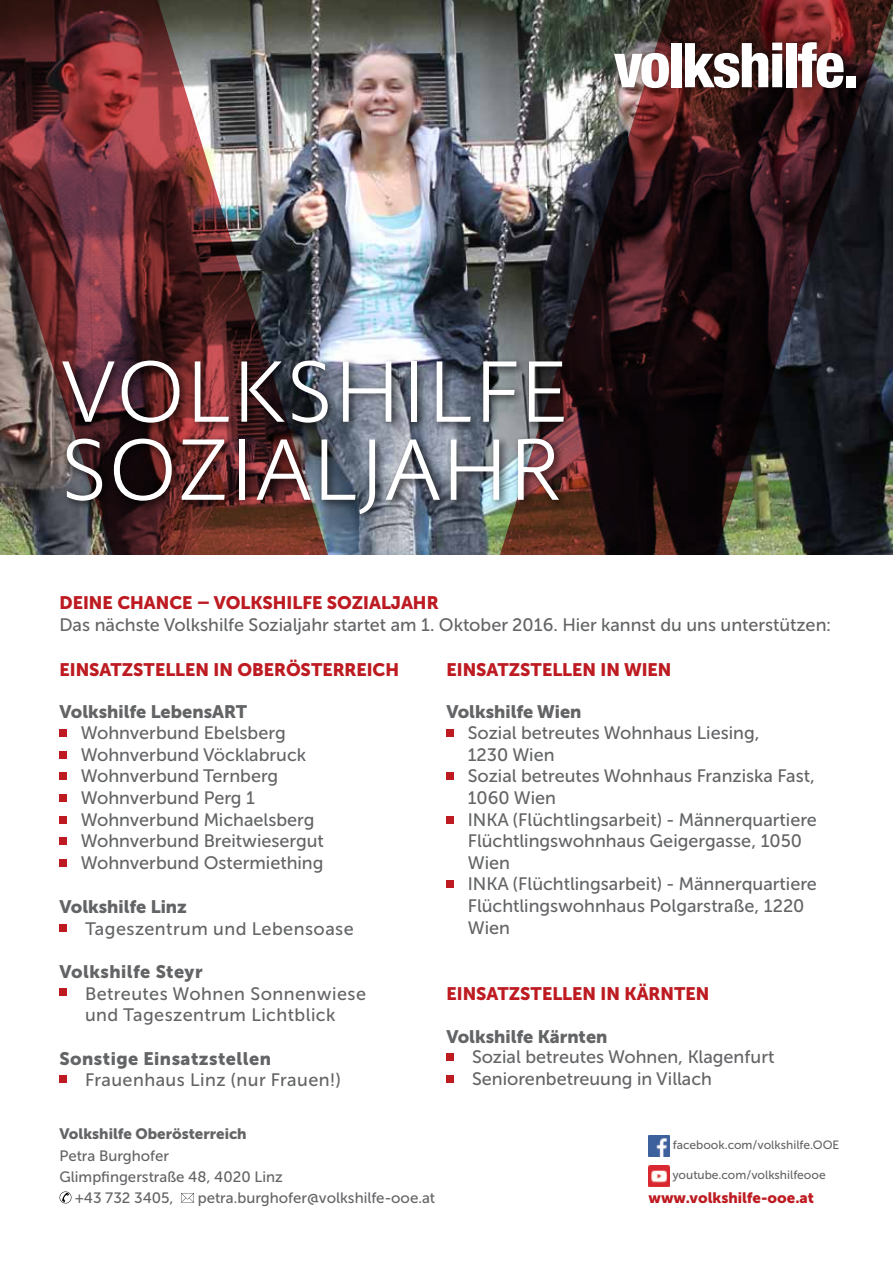
<style>
.page{position:relative;width:893px;height:1263px;background:#fff}
.page>*{position:absolute;margin:0;border:0;box-sizing:border-box;transform-origin:0 0}
.t1{font:300 90px/78px "Adagio Sans";letter-spacing:.01em;color:#fff}
.t2{font:18px/21.6px "Museo Sans Cyrl 500";color:#636466}
.t3{font:18px "Museo Sans Cyrl 900";color:#bd1b21}
.t4{font:18px/21.6px "Museo Sans Cyrl 500";letter-spacing:.025em;color:#636466}
.t5{font:18px "Museo Sans Cyrl 900";color:#636466}
.t6{font:18px "Museo Sans Cyrl 900";letter-spacing:.025em;color:#636466}
.t7{font:15px "Museo Sans Cyrl 500";color:#636466}
.t8{font:15px "Museo Sans Cyrl 900";color:#636466}
.t9{font:15px "Museo Sans Cyrl 900";color:#bd1b21}
.t10{font:12px "Museo Sans Cyrl 500";color:#636466}
</style>
<div class="page">
<img style="left:0;top:0;width:893px;height:555px">
<div style="left:60px;top:729px;width:7px;height:8px;background:#bd1b21"></div>
<div style="left:60px;top:751px;width:7px;height:8px;background:#bd1b21"></div>
<div style="left:60px;top:772px;width:7px;height:8px;background:#bd1b21"></div>
<div style="left:60px;top:794px;width:7px;height:8px;background:#bd1b21"></div>
<div style="left:60px;top:816px;width:7px;height:7px;background:#bd1b21"></div>
<div style="left:60px;top:837px;width:7px;height:8px;background:#bd1b21"></div>
<div style="left:60px;top:859px;width:7px;height:8px;background:#bd1b21"></div>
<div style="left:60px;top:924px;width:7px;height:7px;background:#bd1b21"></div>
<div style="left:60px;top:988px;width:7px;height:8px;background:#bd1b21"></div>
<div style="left:60px;top:1075px;width:7px;height:8px;background:#bd1b21"></div>
<div style="left:446px;top:729px;width:8px;height:8px;background:#bd1b21"></div>
<div style="left:446px;top:772px;width:8px;height:8px;background:#bd1b21"></div>
<div style="left:446px;top:816px;width:8px;height:7px;background:#bd1b21"></div>
<div style="left:446px;top:880px;width:8px;height:8px;background:#bd1b21"></div>
<div style="left:446px;top:1053px;width:8px;height:8px;background:#bd1b21"></div>
<div style="left:446px;top:1075px;width:8px;height:8px;background:#bd1b21"></div>
<div style="left:58px;top:356px;width:516px;height:168px;background:#000;opacity:.75"></div>
<div style="left:607px;top:35px;width:256px;height:61px;background:#000;opacity:.5"></div>
<svg style="left:614px;top:53px;width:55px;height:35px"></svg>
<div style="left:671px;top:43px;width:10px;height:44px;background:#fff"></div>
<svg style="left:685px;top:43px;width:97px;height:45px"></svg>
<div style="left:786px;top:43px;width:10px;height:44px;background:#fff"></div>
<svg style="left:798px;top:42px;width:46px;height:46px"></svg>
<div style="left:846px;top:76px;width:10px;height:11px;background:#fff"></div>
<svg style="left:59px;top:1191px;width:13px;height:13px"></svg>
<svg style="left:181px;top:1193px;width:13px;height:9px"></svg>
<img style="left:648px;top:1136px;width:22px;height:21px">
<img style="left:648px;top:1166px;width:22px;height:21px">
<h1 class="t1" style="left:61px;top:353px;width:509px">VOLKSHILFE<br>SOZIALJAHR</h1>
<p class="t3" style="left:60px;top:592px;width:380px">DEINE CHANCE – VOLKSHILFE SOZIALJAHR</p>
<p class="t2" style="left:60px;top:614px;width:773px">Das nächste Volkshilfe Sozialjahr startet am 1. Oktober 2016. Hier kannst du uns unterstützen:</p>
<p class="t3" style="left:60px;top:659px;width:341px">EINSATZSTELLEN IN OBERÖSTERREICH</p>
<p class="t5" style="left:60px;top:701px;width:189px">Volkshilfe LebensART</p>
<p class="t2" style="left:81px;top:722px;width:245px">Wohnverbund Ebelsberg<br>Wohnverbund Vöcklabruck<br>Wohnverbund Ternberg<br>Wohnverbund Perg 1<br>Wohnverbund Michaelsberg<br>Wohnverbund Breitwiesergut<br>Wohnverbund Ostermiething</p>
<p class="t5" style="left:60px;top:897px;width:129px">Volkshilfe Linz</p>
<p class="t4" style="left:85px;top:918px;width:270px">Tageszentrum und Lebensoase</p>
<p class="t6" style="left:60px;top:962px;width:145px">Volkshilfe Steyr</p>
<p class="t4" style="left:85px;top:983px;width:282px">Betreutes Wohnen Sonnenwiese und Tageszentrum Lichtblick</p>
<p class="t6" style="left:60px;top:1048px;width:213px">Sonstige Einsatzstellen</p>
<p class="t4" style="left:85px;top:1069px;width:257px">Frauenhaus Linz (nur Frauen!)</p>
<p class="t3" style="left:446px;top:659px;width:226px">EINSATZSTELLEN IN WIEN</p>
<p class="t5" style="left:446px;top:701px;width:137px">Volkshilfe Wien</p>
<p class="t2" style="left:468px;top:722px;width:351px">Sozial betreutes Wohnhaus Liesing,<br>1230 Wien<br>Sozial betreutes Wohnhaus Franziska Fast,<br>1060 Wien<br>INKA (Flüchtlingsarbeit) - Männerquartiere<br>Flüchtlingswohnhaus Geigergasse, 1050<br>Wien<br>INKA (Flüchtlingsarbeit) - Männerquartiere<br>Flüchtlingswohnhaus Polgarstraße, 1220<br>Wien</p>
<p class="t3" style="left:446px;top:983px;width:264px">EINSATZSTELLEN IN KÄRNTEN</p>
<p class="t5" style="left:446px;top:1026px;width:163px">Volkshilfe Kärnten</p>
<p class="t2" style="left:472px;top:1046px;width:304px">Sozial betreutes Wohnen, Klagenfurt<br>Seniorenbetreuung in Villach</p>
<p class="t8" style="left:60px;top:1126px;width:189px">Volkshilfe Oberösterreich</p>
<p class="t7" style="left:60px;top:1147px;width:111px">Petra Burghofer</p>
<p class="t7" style="left:60px;top:1169px;width:225px">Glimpfingerstraße 48, 4020 Linz</p>
<p class="t7" style="left:75px;top:1190px;width:100px">+43 732 3405,</p>
<p class="t7" style="left:198px;top:1190px;width:239px">petra.burghofer@volkshilfe-ooe.at</p>
<p class="t10" style="left:673px;top:1139px;width:168px">facebook.com/volkshilfe.OOE</p>
<p class="t10" style="left:672px;top:1169px;width:155px">youtube.com/volkshilfeooe</p>
<p class="t9" style="left:648px;top:1190px;width:167px">www.volkshilfe-ooe.at</p>
</div>
